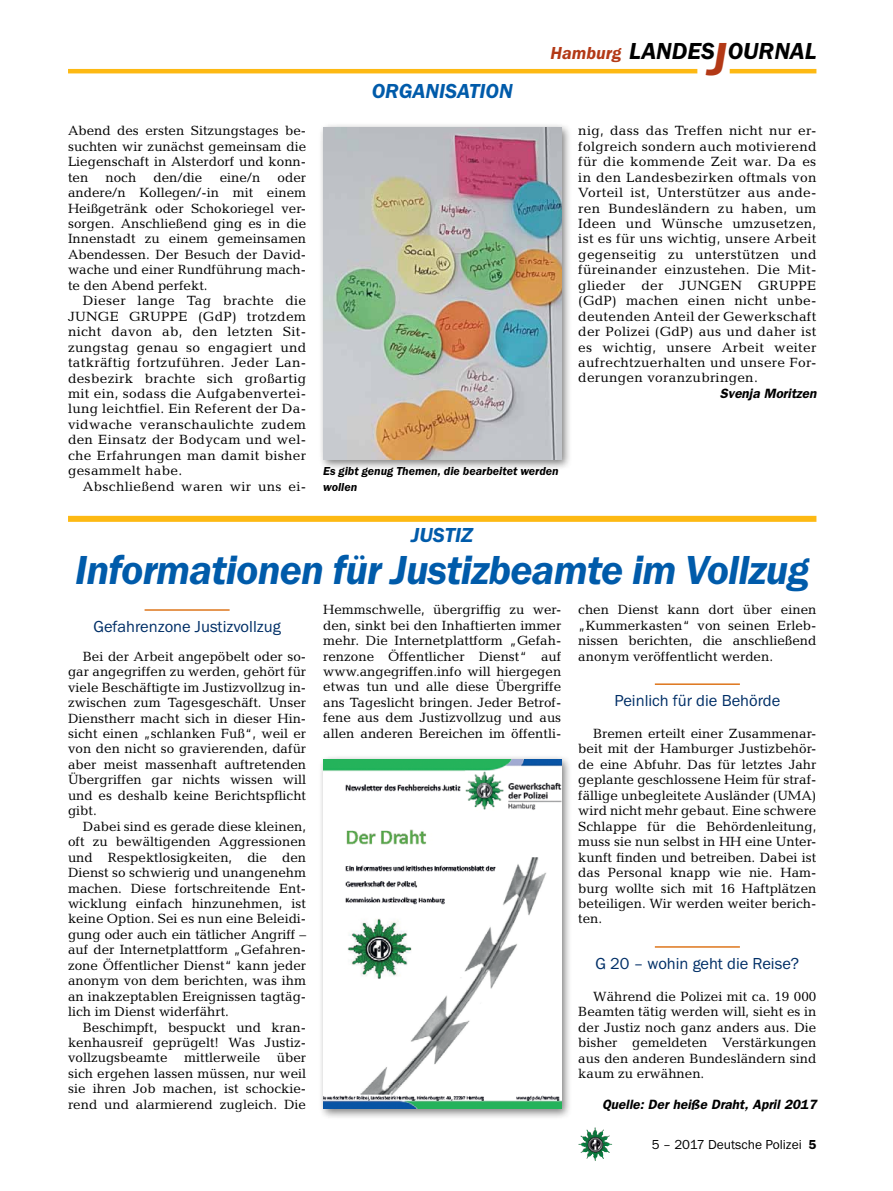
<style>
.page{position:relative;width:893px;height:1191px;background:#fff}
.page>*{position:absolute;margin:0;border:0;box-sizing:border-box;transform-origin:0 0}
.t1{font:italic 600 42px "Franklin Gothic Itc T";letter-spacing:-.02em;color:#005baa}
.t2{font:italic 600 24px "Franklin Gothic Itc T";color:#000}
.t3{font:italic 600 21px "Franklin Gothic Itc T";color:#005baa}
.t4{font:italic 600 18px "Franklin Gothic Itc T";color:#b33916}
.t5{font:16.5px "Franklin Gothic Itc T";color:#002f67}
.t6{font:13.5px/15.5px "Candida";color:#000;text-align:justify}
.t7{font:italic 600 13.5px "Franklin Gothic";color:#000}
.t8{font:13.5px "Candida";letter-spacing:.02em;color:#000}
.t9{font:13.5px "Franklin Gothic Itc T";color:#000}
.t10{font:italic 600 12px/15.5px "Franklin Gothic Itc T";color:#000}
.s1{font-size:48px;color:#b33916}
.s2{font-weight:600}
</style>
<div class="page">
<img style="left:578px;top:1127px;width:17px;height:25px">
<hr style="left:730px;top:69px;width:86px;height:4px;background:#fdb913">
<hr style="left:68px;top:69px;width:629px;height:4px;background:#fdb913">
<div style="left:318px;top:122px;width:254px;height:349px;background:#000;opacity:.5"></div>
<img style="left:323px;top:128px;width:238px;height:332px">
<div style="left:68px;top:516px;width:748px;height:6px;background:#fdb913"></div>
<hr style="left:145px;top:609px;width:85px;height:2px;background:#de761c">
<hr style="left:655px;top:683px;width:85px;height:2px;background:#de761c">
<hr style="left:655px;top:946px;width:85px;height:1px;background:#de761c">
<div style="left:318px;top:754px;width:254px;height:366px;background:#000;opacity:.5"></div>
<img style="left:323px;top:759px;width:238px;height:350px">
<p class="t6" style="left:68px;top:123px;width:240px">Abend des ersten Sitzungstages be&shy;suchten wir zunächst gemeinsam die Liegenschaft in Alsterdorf und konn&shy;ten</p>
<p class="t6" style="left:68px;top:169px;width:240px;text-indent:210px">oder andere/n Kollegen/-in mit einem Heißgetränk oder Schokoriegel ver&shy;sorgen. Anschließend ging es in die Innenstadt zu einem gemeinsamen Abendessen. Der Besuch der David&shy;wache und einer Rundführung mach&shy;te den Abend perfekt.</p>
<p class="t6" style="left:68px;top:293px;width:240px;text-indent:15px">Dieser lange Tag brachte die JUNGE GRUPPE (GdP) trotzdem nicht davon ab, den letzten Sit&shy;zungstag genau so engagiert und tatkräftig fortzuführen. Jeder Lan&shy;desbezirk brachte sich großartig mit ein, sodass die Aufgabenvertei&shy;lung leichtfiel. Ein Referent der Da&shy;vidwache veranschaulichte zudem den Einsatz der Bodycam und wel&shy;che Erfahrungen man damit bisher gesammelt habe.</p>
<p class="t8" style="left:83px;top:478px;width:225px">Abschließend waren wir uns ei-</p>
<p class="t6" style="left:105px;top:169px;width:32px">noch</p>
<p class="t6" style="left:153px;top:169px;width:51px">den/die</p>
<p class="t6" style="left:220px;top:169px;width:42px">eine/n</p>
<h3 class="t3" style="left:372px;top:79px;width:28px">Organ</h3>
<h3 class="t3" style="left:439px;top:79px;width:61px">isa tion</h3>
<h3 class="t4" style="left:550px;top:42px;width:72px">Hamburg</h3>
<h2 class="t2" style="left:629px;top:37px;width:189px">LANDES<span class="s1">J</span>OURNAL</h2>
<p class="t6" style="left:578px;top:123px;width:240px">nig, dass das Treffen nicht nur er&shy;folgreich sondern auch motivierend für die kommende Zeit war. Da es in den Landesbezirken oftmals von Vorteil ist, Unterstützer aus ande&shy;ren Bundesländern zu haben, um Ideen und Wünsche umzusetzen, ist es für uns wichtig, unsere Arbeit gegenseitig zu unterstützen und füreinander einzustehen. Die Mit&shy;glieder der JUNGEN GRUPPE (GdP) machen einen nicht unbe&shy;deutenden Anteil der Gewerkschaft der Polizei (GdP) aus und daher ist es wichtig, unsere Arbeit weiter aufrechtzuerhalten und unsere For&shy;derungen voranzubringen.</p>
<p class="t7" style="left:720px;top:385px;width:98px">Svenja Moritzen</p>
<p class="t10" style="left:323px;top:463px;width:237px">Es gibt genug Themen, die bearbeitet werden wollen</p>
<h3 class="t3" style="left:411px;top:522px;width:61px">Jus tiz</h3>
<h1 class="t1" style="left:75px;top:545px;width:735px">Informationen für Justizbeamte im Vollzug</h1>
<p class="t5" style="left:93px;top:617px;width:189px">Gefahrenzone Justizvollzug</p>
<p class="t6" style="left:68px;top:648px;width:240px;text-indent:15px">Bei der Arbeit angepöbelt oder so&shy;gar angegriffen zu werden, gehört für viele Beschäftigte im Justizvollzug in&shy;zwischen zum Tagesgeschäft. Unser Dienstherr macht sich in dieser Hin&shy;sicht einen „schlanken Fuß“, weil er von den nicht so gravierenden, dafür aber meist massenhaft auftretenden Übergriffen gar nichts wissen will und es deshalb keine Berichtspflicht gibt.</p>
<p class="t6" style="left:68px;top:818px;width:240px;text-indent:15px">Dabei sind es gerade diese kleinen, oft zu bewältigenden Aggressionen und Respektlosigkeiten, die den Dienst so schwierig und unangenehm machen. Diese fortschreitende Ent&shy;wicklung einfach hinzunehmen, ist keine Option. Sei es nun eine Beleidi&shy;gung oder auch ein tätlicher Angriff – auf der Internetplattform „Gefahren&shy;zone Öffentlicher Dienst“ kann jeder anonym von dem berichten, was ihm an inakzeptablen Ereignissen tagtäg&shy;lich im Dienst widerfährt.</p>
<p class="t6" style="left:68px;top:1019px;width:240px;text-indent:15px">Beschimpft, bespuckt und kran&shy;kenhausreif geprügelt! Was Justiz&shy;vollzugsbeamte mittlerweile über sich ergehen lassen müssen, nur weil sie ihren Job machen, ist schockie&shy;rend und alarmierend zugleich. Die</p>
<p class="t6" style="left:323px;top:602px;width:240px">Hemmschwelle, übergriffig zu wer&shy;den, sinkt bei den Inhaftierten immer mehr. Die Internetplattform „Gefah&shy;renzone Öffentlicher Dienst“ auf www.angegriffen.info will hiergegen etwas tun und alle diese Übergriffe ans Tageslicht bringen. Jeder Betrof&shy;fene aus dem Justizvollzug und aus allen anderen Bereichen im öffentli-</p>
<p class="t6" style="left:578px;top:602px;width:240px">chen Dienst kann dort über einen „Kummerkasten“ von seinen Erleb&shy;nissen berichten, die anschließend anonym veröffentlicht werden.</p>
<p class="t5" style="left:614px;top:691px;width:167px">Peinlich für die Behörde</p>
<p class="t6" style="left:578px;top:725px;width:240px;text-indent:15px">Bremen erteilt einer Zusammenar&shy;beit mit der Hamburger Justizbehör&shy;de eine Abfuhr. Das für letztes Jahr geplante geschlossene Heim für straf&shy;fällige unbegleitete Ausländer (UMA) wird nicht mehr gebaut. Eine schwere Schlappe für die Behördenleitung, muss sie nun selbst in HH eine Unter&shy;kunft finden und betreiben. Dabei ist das Personal knapp wie nie. Ham&shy;burg wollte sich mit 16 Haftplätzen beteiligen. Wir werden weiter berich&shy;ten.</p>
<p class="t5" style="left:595px;top:953px;width:205px">G 20 – wohin geht die Reise?</p>
<p class="t6" style="left:578px;top:988px;width:240px;text-indent:15px">Während die Polizei mit ca. 19 000<br>Beamten tätig werden will, sieht es in der Justiz noch ganz anders aus. Die bisher gemeldeten Verstärkungen aus den anderen Bundesländern sind kaum zu erwähnen.</p>
<p class="t7" style="left:602px;top:1096px;width:216px">Quelle: Der heiße Draht, April 2017</p>
<p class="t9" style="left:652px;top:1136px;width:166px">5 – 2017 Deutsche Polizei <span class="s2">5</span></p>
</div>
